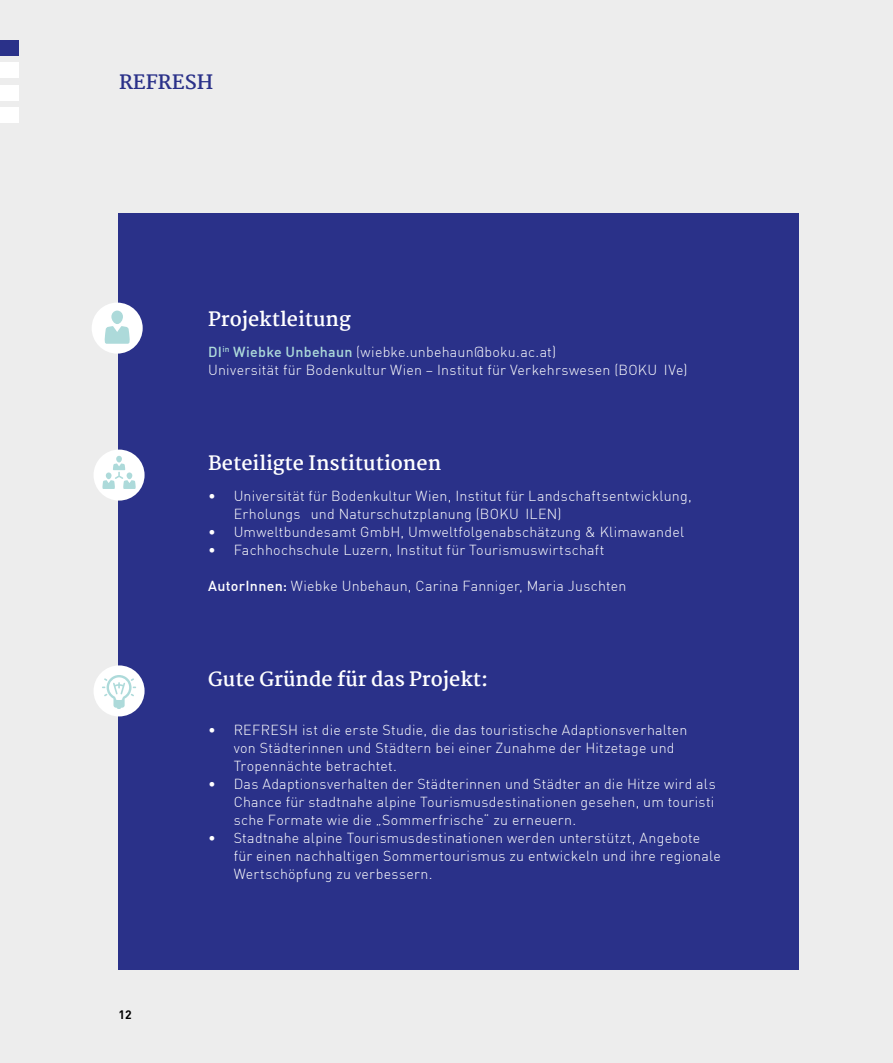
<style>
.page{position:relative;width:893px;height:1063px;background:#ededed}
.page>*{position:absolute;margin:0;border:0;box-sizing:border-box;transform-origin:0 0}
.t1{font:700 19.5px "Martel";color:#fff}
.t2{font:700 19.5px "Martel";color:#2a3189}
.t3{font:300 14.25px/18px "DIN";letter-spacing:.015em;color:#fff}
.t4{font:700 12.15px "DIN";color:#000}
.s1{font-weight:500;color:#addada}
.s2{font-weight:500}
</style>
<div class="page">
<div style="left:119px;top:213px;width:680px;height:756px;background:#2a3189"></div>
<div style="left:0;top:40px;width:19px;height:15px;background:#2a3189"></div>
<div style="left:0;top:63px;width:19px;height:15px;background:#fff"></div>
<div style="left:0;top:85px;width:19px;height:15px;background:#fff"></div>
<div style="left:0;top:108px;width:19px;height:15px;background:#fff"></div>
<div style="left:92px;top:303px;width:51px;height:51px;background:#fff;border-radius:50%"></div>
<div style="left:111px;top:311px;width:12px;height:13px;background:#addada;border-radius:6px"></div>
<svg style="left:104px;top:326px;width:26px;height:18px"></svg>
<div style="left:94px;top:450px;width:51px;height:51px;background:#fff;border-radius:50%"></div>
<div style="left:116px;top:456px;width:6px;height:7px;background:#addada;border-radius:50%"></div>
<svg style="left:102px;top:463px;width:34px;height:26px"></svg>
<div style="left:94px;top:665px;width:51px;height:51px;background:#fff;border-radius:50%"></div>
<svg style="left:102px;top:675px;width:34px;height:34px"></svg>
<h3 class="t2" style="left:119px;top:71px;width:96px">REFRESH</h3>
<h3 class="t1" style="left:208px;top:308px;width:144px">Projektleitung</h3>
<p class="t3" style="left:208px;top:342px;width:481px"><span class="s1">DI</span><sup>in</sup> <span class="s1">Wiebke Unbehaun</span> (wiebke.unbehaun@boku.ac.at)<br>Universität für Bodenkultur Wien – Institut für Verkehrswesen (BOKU IVe)</p>
<h3 class="t1" style="left:208px;top:452px;width:235px">Beteiligte Institutionen</h3>
<p class="t3" style="left:234px;top:486px;width:460px;text-indent:-26px">• Universität für Bodenkultur Wien, Institut für Landschaftsentwicklung,<br>Erholungs und Naturschutzplanung (BOKU ILEN)</p>
<p class="t3" style="left:208px;top:522px;width:477px">• Umweltbundesamt GmbH, Umweltfolgenabschätzung &amp; Klimawandel</p>
<p class="t3" style="left:208px;top:540px;width:398px">• Fachhochschule Luzern, Institut für Tourismuswirtschaft</p>
<p class="t3" style="left:208px;top:576px;width:420px"><span class="s2">AutorInnen:</span> Wiebke Unbehaun, Carina Fanniger, Maria Juschten</p>
<p class="t4" style="left:119px;top:1007px;width:15px">12</p>
<h3 class="t1" style="left:208px;top:668px;width:282px">Gute Gründe für das Projekt:</h3>
<p class="t3" style="left:234px;top:720px;width:455px;text-indent:-26px">• REFRESH ist die erste Studie, die das touristische Adaptionsverhalten von Städterinnen und Städtern bei einer Zunahme der Hitzetage und<br>Tropennächte betrachtet.</p>
<p class="t3" style="left:234px;top:774px;width:484px;text-align:justify;text-indent:-26px">• Das Adaptionsverhalten der Städterinnen und Städter an die Hitze wird als Chance für stadtnahe alpine Tourismusdestinationen gesehen, um touristi sche Formate wie die „Sommerfrische“ zu erneuern.</p>
<p class="t3" style="left:234px;top:828px;width:489px;text-indent:-26px">• Stadtnahe alpine Tourismusdestinationen werden unterstützt, Angebote für einen nachhaltigen Sommertourismus zu entwickeln und ihre regionale<br>Wertschöpfung zu verbessern.</p>
</div>
